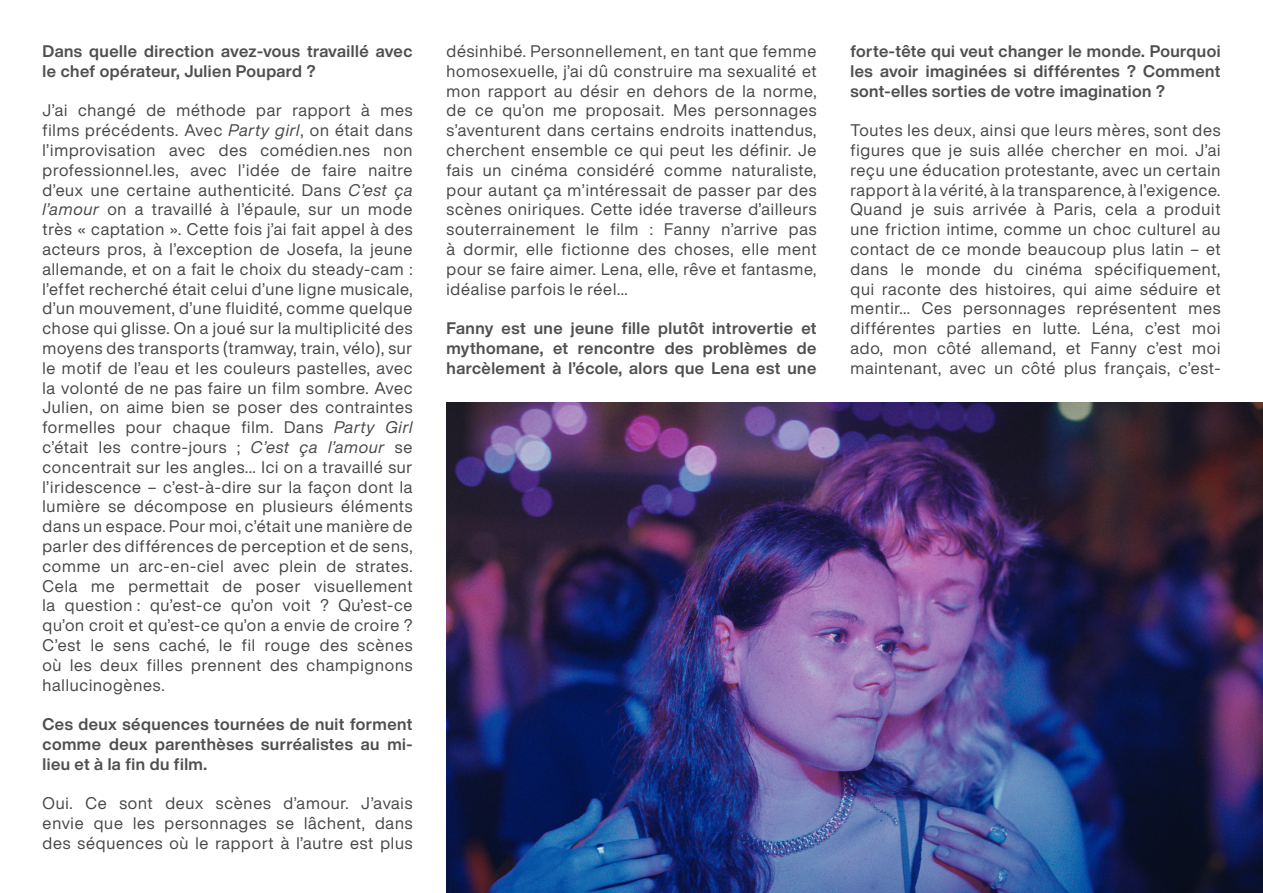
<style>
.page{position:relative;width:1263px;height:893px;background:#fff}
.page>*{position:absolute;margin:0;border:0;box-sizing:border-box;transform-origin:0 0}
.NOW_OK{font:16.5px/19.8px "Helvetica Now Display";letter-spacing:.05em;color:#474747;text-align:justify}
.NOW_OK-2{font:700 16.5px/19.8px "Helvetica Now Display";letter-spacing:.03em;color:#4f4f4f;text-align:justify}
.QUESTIONS_NOW{font:700 16.5px/19.8px "Helvetica Now Display";letter-spacing:.03em;color:#4f4f4f;text-align:justify}
.s1{font-style:italic}
</style>
<div class="page">
<img style="left:446px;top:402px;width:817px;height:491px">
<p class="NOW_OK-2" style="left:43px;top:41px;width:371px">Dans quelle direction avez-vous travaillé avec le chef opérateur, Julien Poupard ?</p>
<p class="NOW_OK" style="left:43px;top:100px;width:371px">J’ai changé de méthode par rapport à mes films précédents. Avec <span class="s1">Party girl</span>, on était dans l’improvisation avec des comédien.nes non professionnel.les, avec l’idée de faire naitre d’eux une certaine authenticité. Dans <span class="s1">C’est ça l’amour</span> on a travaillé à l’épaule, sur un mode très « captation ». Cette fois j’ai fait appel à des acteurs pros, à l’exception de Josefa, la jeune allemande, et on a fait le choix du steady-cam : l’effet recherché était celui d’une ligne musicale, d’un mouvement, d’une fluidité, comme quelque chose qui glisse. On a joué sur la multiplicité des moyens des transports (tramway, train, vélo), sur le motif de l’eau et les couleurs pastelles, avec la volonté de ne pas faire un film sombre. Avec Julien, on aime bien se poser des contraintes formelles pour chaque film. Dans <span class="s1">Party Girl </span>c’était les contre-jours ; <span class="s1">C’est ça l’amour</span> se concentrait sur les angles… Ici on a travaillé sur l’iridescence – c’est-à-dire sur la façon dont la lumière se décompose en plusieurs éléments dans un espace. Pour moi, c’était une manière de parler des différences de perception et de sens, comme un arc-en-ciel avec plein de strates.<br>Cela me permettait de poser visuellement la question : qu’est-ce qu’on voit ? Qu’est-ce qu’on croit et qu’est-ce qu’on a envie de croire ?<br>C’est le sens caché, le fil rouge des scènes où les deux filles prennent des champignons hallucinogènes.</p>
<p class="QUESTIONS_NOW" style="left:43px;top:714px;width:371px">Ces deux séquences tournées de nuit forment comme deux parenthèses surréalistes au mi&shy;lieu et à la fin du film.</p>
<p class="NOW_OK" style="left:43px;top:793px;width:371px">Oui. Ce sont deux scènes d’amour. J’avais envie que les personnages se lâchent, dans des séquences où le rapport à l’autre est plus</p>
<p class="NOW_OK" style="left:446px;top:41px;width:371px">désinhibé. Personnellement, en tant que femme homosexuelle, j’ai dû construire ma sexualité et mon rapport au désir en dehors de la norme, de ce qu’on me proposait. Mes personnages s’aventurent dans certains endroits inattendus, cherchent ensemble ce qui peut les définir. Je fais un cinéma considéré comme naturaliste, pour autant ça m’intéressait de passer par des scènes oniriques. Cette idée traverse d’ailleurs souterrainement le film : Fanny n’arrive pas à dormir, elle fictionne des choses, elle ment pour se faire aimer. Lena, elle, rêve et fantasme, idéalise parfois le réel…</p>
<p class="NOW_OK-2" style="left:446px;top:318px;width:371px">Fanny est une jeune fille plutôt introvertie et mythomane, et rencontre des problèmes de harcèlement à l’école, alors que Lena est une</p>
<p class="NOW_OK-2" style="left:850px;top:41px;width:371px">forte-tête qui veut changer le monde. Pourquoi les avoir imaginées si différentes ? Comment sont-elles sorties de votre imagination ?</p>
<p class="NOW_OK" style="left:850px;top:120px;width:371px">Toutes les deux, ainsi que leurs mères, sont des figures que je suis allée chercher en moi. J’ai reçu une éducation protestante, avec un certain rapport à la vérité, à la transparence, à l’exigence.<br>Quand je suis arrivée à Paris, cela a produit une friction intime, comme un choc culturel au contact de ce monde beaucoup plus latin – et dans le monde du cinéma spécifiquement, qui raconte des histoires, qui aime séduire et mentir… Ces personnages représentent mes différentes parties en lutte. Léna, c’est moi ado, mon côté allemand, et Fanny c’est moi maintenant, avec un côté plus français, c’est-</p>
</div>
